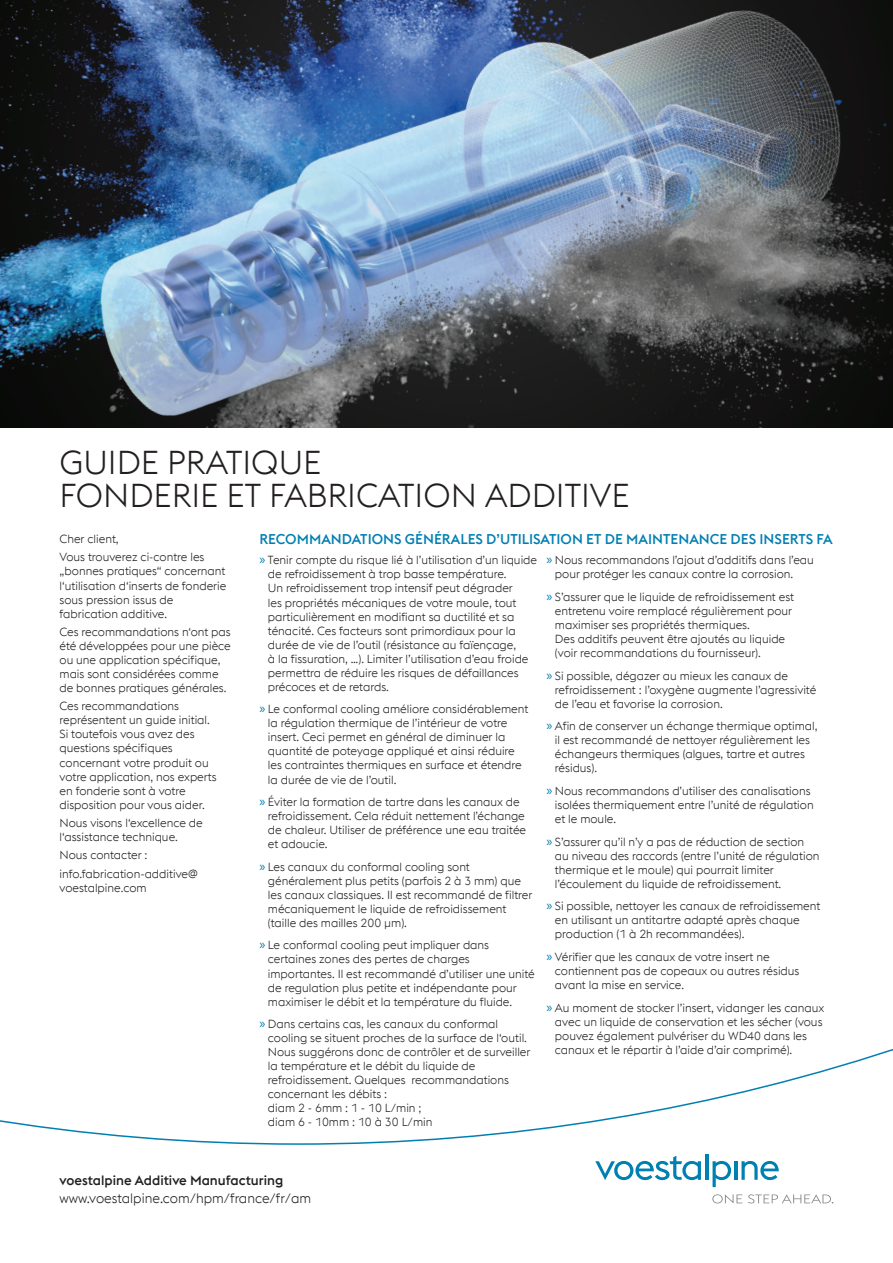
<style>
.page{position:relative;width:893px;height:1263px;background:#fff}
.page>*{position:absolute;margin:0;border:0;box-sizing:border-box;transform-origin:0 0}
.t1{font:300 33px/33px "voestalpine";color:#231f20}
.Fließtext_Blocksatz{font:500 14.1px "voestalpine";color:#007fb1}
.t2{font:300 13.5px "voestalpine";color:#231f20}
.t3{font:500 13.5px "voestalpine";color:#231f20}
.Text_copy_justificat{font:300 11.7px/14.1px "voestalpine";color:#231f20}
.s1{font-family:"Myriad Pro";font-weight:400;font-size:14.25px;color:#007fb1}
</style>
<div class="page">
<svg style="left:0;top:1048px;width:893px;height:97px"></svg>
<svg style="left:595px;top:1156px;width:106px;height:24px"></svg>
<hr style="left:705px;top:1154px;width:3px;height:26px;background:#007fb1">
<svg style="left:713px;top:1161px;width:18px;height:26px"></svg>
<hr style="left:734px;top:1161px;width:3px;height:19px;background:#007fb1">
<svg style="left:741px;top:1161px;width:38px;height:19px"></svg>
<svg style="left:712px;top:1194px;width:30px;height:9px"></svg>
<svg style="left:748px;top:1194px;width:85px;height:9px"></svg>
<img style="left:0;top:0;width:893px;height:427px">
<p class="t1" style="left:60px;top:446px;width:571px">GUIDE PRATIQUE<br>FONDERIE ET FABRICATION ADDITIVE</p>
<p class="Text_copy_justificat" style="left:60px;top:532px;width:61px">Cher client,</p>
<p class="Fließtext_Blocksatz" style="left:259px;top:530px;width:575px">RECOMMANDATIONS GÉNÉRALES D’UTILISATION ET DE MAINTENANCE DES INSERTS FA</p>
<p class="Text_copy_justificat" style="left:60px;top:550px;width:168px">Vous trouverez ci-contre les „bonnes pratiques“ concernant l‘utilisation d‘inserts de fonderie sous pression issus de fabrication additive.</p>
<p class="Text_copy_justificat" style="left:60px;top:625px;width:173px">Ces recommandations n‘ont pas été développées pour une pièce ou une application spécifique, mais sont considérées comme de bonnes pratiques générales.</p>
<p class="Text_copy_justificat" style="left:60px;top:699px;width:159px">Ces recommandations représentent un guide initial.<br>Si toutefois vous avez des questions spécifiques concernant votre produit ou votre application, nos experts en fonderie sont à votre disposition pour vous aider.</p>
<p class="Text_copy_justificat" style="left:60px;top:816px;width:145px">Nous visons l‘excellence de l‘assistance technique.</p>
<p class="Text_copy_justificat" style="left:60px;top:848px;width:90px">Nous contacter :</p>
<p class="Text_copy_justificat" style="left:60px;top:866px;width:140px">info.fabrication-additive@ voestalpine.com</p>
<p class="Text_copy_justificat" style="left:268px;top:553px;width:271px;text-indent:-9px"><span class="s1">»</span> Tenir compte du risque lié à l’utilisation d’un liquide de refroidissement à trop basse température.<br>Un refroidissement trop intensif peut dégrader<br>les propriétés mécaniques de votre moule, tout particulièrement en modifiant sa ductilité et sa ténacité. Ces facteurs sont primordiaux pour la durée de vie de l’outil (résistance au faïençage,<br>à la fissuration, …). Limiter l’utilisation d’eau froide permettra de réduire les risques de défaillances précoces et de retards.</p>
<p class="Text_copy_justificat" style="left:268px;top:702px;width:262px;text-indent:-9px"><span class="s1">»</span> Le conformal cooling améliore considérablement la régulation thermique de l’intérieur de votre insert. Ceci permet en général de diminuer la quantité de poteyage appliqué et ainsi réduire les contraintes thermiques en surface et étendre la durée de vie de l’outil.</p>
<p class="Text_copy_justificat" style="left:268px;top:795px;width:260px;text-indent:-9px"><span class="s1">»</span> Éviter la formation de tartre dans les canaux de refroidissement. Cela réduit nettement l’échange de chaleur. Utiliser de préférence une eau traitée et adoucie.</p>
<p class="Text_copy_justificat" style="left:268px;top:859px;width:266px;text-indent:-9px"><span class="s1">»</span> Les canaux du conformal cooling sont généralement plus petits (parfois 2 à 3 mm) que les canaux classiques. Il est recommandé de filtrer mécaniquement le liquide de refroidissement (taille des mailles 200 µm).</p>
<p class="Text_copy_justificat" style="left:268px;top:938px;width:268px;text-indent:-9px"><span class="s1">»</span> Le conformal cooling peut impliquer dans certaines zones des pertes de charges importantes. Il est recommandé d’utiliser une unité de regulation plus petite et indépendante pour maximiser le débit et la température du fluide.</p>
<p class="Text_copy_justificat" style="left:268px;top:1017px;width:264px;text-indent:-9px"><span class="s1">»</span> Dans certains cas, les canaux du conformal cooling se situent proches de la surface de l‘outil.<br>Nous suggérons donc de contrôler et de surveiller la température et le débit du liquide de refroidissement. Quelques recommandations concernant les débits :<br>diam 2 - 6mm : 1 - 10 L/min ;<br>diam 6 - 10mm : 10 à 30 L/min</p>
<p class="Text_copy_justificat" style="left:555px;top:553px;width:260px;text-indent:-9px"><span class="s1">»</span> Nous recommandons l’ajout d’additifs dans l’eau pour protéger les canaux contre la corrosion.</p>
<p class="Text_copy_justificat" style="left:555px;top:590px;width:241px;text-indent:-9px"><span class="s1">»</span> S’assurer que le liquide de refroidissement est entretenu voire remplacé régulièrement pour maximiser ses propriétés thermiques.<br>Des additifs peuvent être ajoutés au liquide (voir recommandations du fournisseur).</p>
<p class="Text_copy_justificat" style="left:555px;top:668px;width:263px;text-indent:-9px"><span class="s1">»</span> Si possible, dégazer au mieux les canaux de refroidissement : l’oxygène augmente l’agressivité de l’eau et favorise la corrosion.</p>
<p class="Text_copy_justificat" style="left:555px;top:719px;width:264px;text-indent:-9px"><span class="s1">»</span> Afin de conserver un échange thermique optimal, il est recommandé de nettoyer régulièrement les échangeurs thermiques (algues, tartre et autres résidus).</p>
<p class="Text_copy_justificat" style="left:555px;top:784px;width:260px;text-indent:-9px"><span class="s1">»</span> Nous recommandons d’utiliser des canalisations isolées thermiquement entre l’unité de régulation et le moule.</p>
<p class="Text_copy_justificat" style="left:555px;top:834px;width:266px;text-indent:-9px"><span class="s1">»</span> S’assurer qu’il n’y a pas de réduction de section au niveau des raccords (entre l’unité de régulation thermique et le moule) qui pourrait limiter l’écoulement du liquide de refroidissement.</p>
<p class="Text_copy_justificat" style="left:555px;top:899px;width:267px;text-indent:-9px"><span class="s1">»</span> Si possible, nettoyer les canaux de refroidissement en utilisant un antitartre adapté après chaque production (1 à 2h recommandées).</p>
<p class="Text_copy_justificat" style="left:555px;top:950px;width:246px;text-indent:-9px"><span class="s1">»</span> Vérifier que les canaux de votre insert ne contiennent pas de copeaux ou autres résidus avant la mise en service.</p>
<p class="Text_copy_justificat" style="left:555px;top:1000px;width:271px;text-indent:-9px"><span class="s1">»</span> Au moment de stocker l’insert, vidanger les canaux avec un liquide de conservation et les sécher (vous pouvez également pulvériser du WD40 dans les canaux et le répartir à l’aide d’air comprimé).</p>
<p class="t3" style="left:60px;top:1172px;width:225px">voestalpine Additive Manufacturing</p>
<p class="t2" style="left:60px;top:1191px;width:253px">www.voestalpine.com/hpm/france/fr/am</p>
</div>
